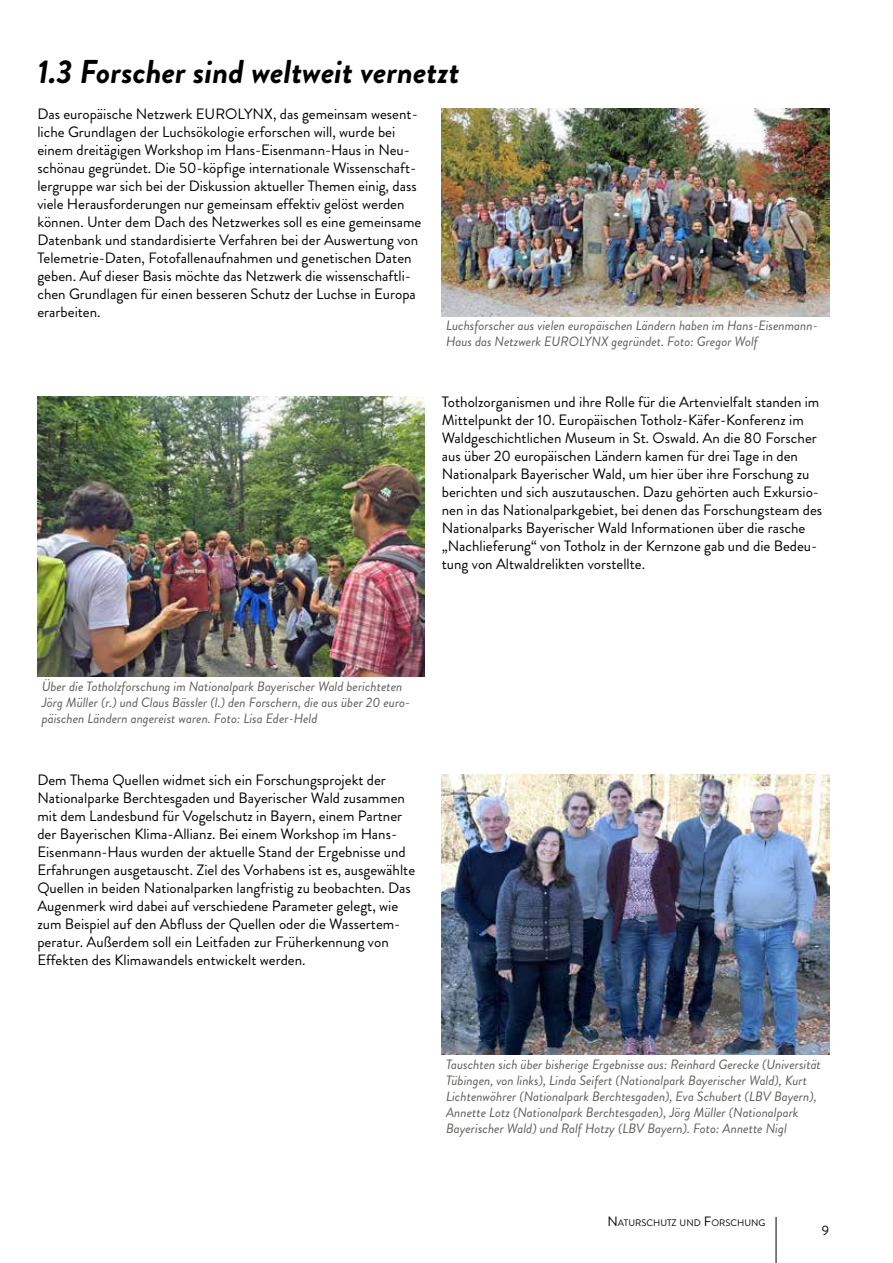
<style>
.page{position:relative;width:893px;height:1263px;background:#fff}
.page>*{position:absolute;margin:0;border:0;box-sizing:border-box;transform-origin:0 0}
.t1{font:italic 700 33px "Brandon Grotesque";color:#000}
.t2{font:15px/18px "Brandon Grotesque";color:#000}
.t3{font:italic 13.5px/16.2px "Brandon Grotesque";color:#605d5a}
.t4{font:13.5px "Brandon Grotesque";color:#000}
.t5{font:9.45px "Brandon Grotesque";color:#000}
.s1{font-size:13.5px}
</style>
<div class="page">
<hr style="left:776px;top:1217px;width:1px;height:46px;background:#000">
<img style="left:442px;top:108px;width:387px;height:209px">
<img style="left:37px;top:396px;width:388px;height:281px">
<img style="left:442px;top:774px;width:387px;height:281px">
<h2 class="t1" style="left:37px;top:48px;width:424px">1.3 Forscher sind weltweit vernetzt</h2>
<p class="t2" style="left:37px;top:105px;width:385px">Das europäische Netzwerk EUROLYNX, das gemeinsam wesent&shy;liche Grundlagen der Luchsökologie erforschen will, wurde bei einem dreitägigen Workshop im Hans-Eisenmann-Haus in Neu&shy;schönau gegründet. Die 50-köpfige internationale Wissenschaft&shy;lergruppe war sich bei der Diskussion aktueller Themen einig, dass viele Herausforderungen nur gemeinsam effektiv gelöst werden können. Unter dem Dach des Netzwerkes soll es eine gemeinsame Datenbank und standardisierte Verfahren bei der Auswertung von Telemetrie-Daten, Fotofallenaufnahmen und genetischen Daten geben. Auf dieser Basis möchte das Netzwerk die wissenschaftli&shy;chen Grundlagen für einen besseren Schutz der Luchse in Europa erarbeiten.</p>
<p class="t3" style="left:446px;top:318px;width:373px">Luchsforscher aus vielen europäischen Ländern haben im Hans-Eisenmann-<br>Haus das Netzwerk EUROLYNX gegründet. Foto: Gregor Wolf</p>
<p class="t2" style="left:442px;top:393px;width:382px">Totholzorganismen und ihre Rolle für die Artenvielfalt standen im Mittelpunkt der 10. Europäischen Totholz-Käfer-Konferenz im Waldgeschichtlichen Museum in St. Oswald. An die 80 Forscher aus über 20 europäischen Ländern kamen für drei Tage in den Nationalpark Bayerischer Wald, um hier über ihre Forschung zu berichten und sich auszutauschen. Dazu gehörten auch Exkursio&shy;nen in das Nationalparkgebiet, bei denen das Forschungsteam des Nationalparks Bayerischer Wald Informationen über die rasche „Nachlieferung“ von Totholz in der Kernzone gab und die Bedeu&shy;tung von Altwaldrelikten vorstellte.</p>
<p class="t3" style="left:42px;top:678px;width:370px">Über die Totholzforschung im Nationalpark Bayerischer Wald berichteten<br>Jörg Müller (r.) und Claus Bässler (l.) den Forschern, die aus über 20 euro&shy;päischen Ländern angereist waren. Foto: Lisa Eder-Held</p>
<p class="t2" style="left:37px;top:771px;width:379px">Dem Thema Quellen widmet sich ein Forschungsprojekt der Nationalparke Berchtesgaden und Bayerischer Wald zusammen mit dem Landesbund für Vogelschutz in Bayern, einem Partner der Bayerischen Klima-Allianz. Bei einem Workshop im Hans-Eisenmann-Haus wurden der aktuelle Stand der Ergebnisse und Erfahrungen ausgetauscht. Ziel des Vorhabens ist es, ausgewählte Quellen in beiden Nationalparken langfristig zu beobachten. Das Augenmerk wird dabei auf verschiedene Parameter gelegt, wie zum Beispiel auf den Abfluss der Quellen oder die Wassertem&shy;peratur. Außerdem soll ein Leitfaden zur Früherkennung von Effekten des Klimawandels entwickelt werden.</p>
<p class="t3" style="left:446px;top:1056px;width:376px">Tauschten sich über bisherige Ergebnisse aus: Reinhard Gerecke (Universität Tübingen, von links), Linda Seifert (Nationalpark Bayerischer Wald), Kurt Lichtenwöhrer (Nationalpark Berchtesgaden), Eva Schubert (LBV Bayern), Annette Lotz (Nationalpark Berchtesgaden), Jörg Müller (Nationalpark Bayerischer Wald) und Ralf Hotzy (LBV Bayern). Foto: Annette Nigl</p>
<p class="t5" style="left:607px;top:1216px;width:159px"><span class="s1">N</span>ATURSCHUTZ UND <span class="s1">F</span>ORSCHUNG</p>
<p class="t4" style="left:822px;top:1221px;width:9px">9</p>
</div>
